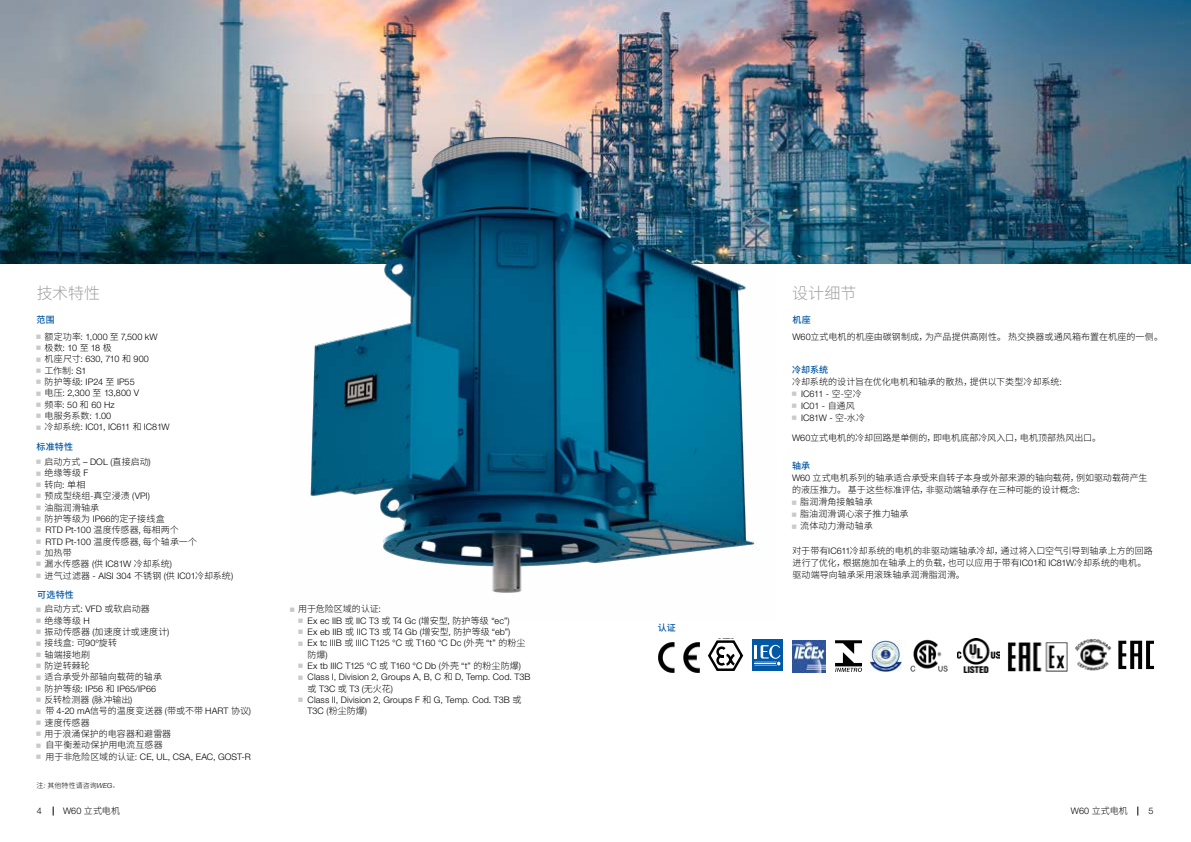
<style>
.page{position:relative;width:1191px;height:842px;background:#fff}
.page>*{position:absolute;margin:0;border:0;box-sizing:border-box;transform-origin:0 0}
.t1{font:300 16px "Noto Sans Hans";color:#9fa0a0}
.t2{font:300 9px/11.3px "Noto Sans Hans";letter-spacing:.005em;color:#000}
.t3{font:300 9px/11.3px "Helvetica Neue LT Pro";letter-spacing:.005em;color:#000}
.t4{font:500 9px "Noto Sans Hans";letter-spacing:.02em;color:#0055a2}
.t5{font:300 7px "Noto Sans Hans";letter-spacing:.01em;color:#000}
.s1{font-family:"Noto Sans Hans"}
.s2{font-family:"Helvetica Neue LT Pro"}
.s3{font-family:"Helvetica Neue LT Pro";font-style:italic}
.s4{font-family:"Adobe Song Std"}
.s5{font-weight:500;color:#0055a2}
</style>
<div class="page">
<img style="left:0;top:0;width:1191px;height:264px">
<img style="left:290px;top:95px;width:486px;height:498px">
<img style="left:835px;top:640px;width:27px;height:32px">
<img style="left:870px;top:640px;width:31px;height:32px">
<img style="left:910px;top:639px;width:38px;height:32px">
<img style="left:957px;top:639px;width:42px;height:34px">
<img style="left:792px;top:640px;width:33px;height:32px">
<svg style="left:708px;top:640px;width:35px;height:31px"></svg>
<img style="left:658px;top:642px;width:42px;height:30px">
<img style="left:1075px;top:639px;width:36px;height:32px">
<svg style="left:1118px;top:641px;width:36px;height:28px"></svg>
<div style="left:751px;top:639px;width:31px;height:31px;background:#0058a7"></div>
<svg style="left:754px;top:645px;width:27px;height:21px"></svg>
<img style="left:1007px;top:642px;width:60px;height:29px">
<h1 class="t1" style="left:37px;top:284px;width:65px">技术特性</h1>
<h1 class="t1" style="left:792px;top:284px;width:66px">设计细节</h1>
<p class="t4" style="left:37px;top:315px;width:20px">范围</p>
<p class="t4" style="left:792px;top:315px;width:20px">机座</p>
<p class="t3" style="left:45px;top:331px;width:115px"><span class="s1">额定功率</span>: 1,000 <span class="s1">至</span> 7,500 kW<span class="s1">极数</span>: 10 <span class="s1">至</span> 18 <span class="s1">极<br>机座尺寸</span>: 630, 710 <span class="s1">和</span> 900</p>
<p class="t2" style="left:45px;top:365px;width:43px">工作制<span class="s2">: S1</span></p>
<p class="t3" style="left:45px;top:376px;width:96px"><span class="s1">防护等级</span>: IP24 <span class="s1">至</span> IP55<span class="s1">电压</span>: 2,300 <span class="s1">至</span> 13,800 V<span class="s1">频率</span>: 50 <span class="s1">和</span> 60 Hz</p>
<p class="t2" style="left:45px;top:410px;width:68px">电服务系数<span class="s2">: 1.00</span></p>
<p class="t3" style="left:45px;top:421px;width:127px"><span class="s1">冷却系统</span>: IC01, IC611 <span class="s1">和</span> IC81W</p>
<p class="t4" style="left:37px;top:442px;width:38px">标准特性</p>
<p class="t2" style="left:45px;top:456px;width:154px">启动方式 <span class="s2">– DOL (</span>直接启动<span class="s2">)<br></span>绝缘等级 <span class="s2">F<br></span>转向<span class="s2">:</span> 单相<br>预成型绕组-真空浸渍 <span class="s2">(VPI)<br></span>油脂润滑轴承<br>防护等级为 <span class="s2">IP66</span>的定子接线盒<br><span class="s2">RTD Pt-100</span> 温度传感器, 每相两个<br><span class="s2">RTD Pt-100</span> 温度传感器, 每个轴承一个加热带<br>漏水传感器 <span class="s2">(</span>供 <span class="s2">IC81W</span> 冷却系统<span class="s2">)</span></p>
<p class="t3" style="left:45px;top:569px;width:190px"><span class="s1">进气过滤器</span> - AISI 304 <span class="s1">不锈钢</span> (<span class="s1">供</span> IC01<span class="s1">冷却系统</span>)</p>
<p class="t2" style="left:45px;top:603px;width:126px">启动方式<span class="s2">: VFD</span> 或软启动器<br>绝缘等级 <span class="s2">H<br></span>振动传感器 <span class="s2">(</span>加速度计或速度计<span class="s2">)</span>接线盒<span class="s2">:</span> 可<span class="s2">90º</span>旋转<br>轴端接地刷<br>防逆转棘轮<br>适合承受外部轴向载荷的轴承</p>
<p class="t3" style="left:45px;top:683px;width:113px"><span class="s1">防护等级</span>: IP56 <span class="s1">和</span> IP65/IP66</p>
<p class="t2" style="left:45px;top:694px;width:208px">反转检测器 <span class="s2">(</span>脉冲输出<span class="s2">)<br></span>带 <span class="s2">4-20 mA</span>信号的温度变送器 <span class="s2">(</span>带或不带 <span class="s2">HART</span> 协议<span class="s2">)</span>速度传感器<br>用于浪涌保护的电容器和避雷器<br>自平衡差动保护用电流互感器</p>
<p class="t3" style="left:46px;top:751px;width:207px"><span class="s1">用于非危险区域的认证</span>: CE, UL, CSA, EAC, GOST-R</p>
<p class="t4" style="left:37px;top:589px;width:38px">可选特性</p>
<p class="t5" style="left:37px;top:782px;width:84px">注<span class="s3">:</span> 其他特性请咨询<span class="s3">WEG</span><span class="s4">。</span></p>
<p class="t2" style="left:298px;top:603px;width:84px">用于危险区域的认证<span class="s2">:</span></p>
<p class="t3" style="left:308px;top:615px;width:219px">Ex ec IIB <span class="s1">或</span> IIC T3 <span class="s1">或</span> T4 Gc (<span class="s1">增安型</span>, <span class="s1">防护等级</span> “ec”)<br>Ex eb IIB <span class="s1">或</span> IIC T3 <span class="s1">或</span> T4 Gb (<span class="s1">增安型</span>, <span class="s1">防护等级</span> “eb”)<br>Ex tc IIIB <span class="s1">或</span> IIIC T125 °C <span class="s1">或</span> T160 °C Dc (<span class="s1">外壳</span> “t” <span class="s1">的粉尘</span></p>
<p class="t2" style="left:308px;top:649px;width:22px">防爆<span class="s2">)</span></p>
<p class="t3" style="left:308px;top:660px;width:224px">Ex tb IIIC T125 °C <span class="s1">或</span> T160 °C Db (<span class="s1">外壳</span> “t” <span class="s1">的粉尘防爆</span>)<br>Class I, Division 2, Groups A, B, C <span class="s1">和</span> D, Temp. Cod. T3B<span class="s1">或</span> T3C <span class="s1">或</span> T3 (<span class="s1">无火花</span>)<br>Class II, Division 2, Groups F <span class="s1">和</span> G, Temp. Cod. T3B <span class="s1">或</span>T3C (<span class="s1">粉尘防爆</span>)</p>
<p class="t4" style="left:658px;top:623px;width:19px">认证</p>
<p class="t2" style="left:792px;top:331px;width:372px"><span class="s2">W60</span>立式电机的机座由碳钢制成，为产品提供高刚性。 热交换器或通风箱布置在机座的一侧。</p>
<p class="t2" style="left:792px;top:364px;width:271px;line-height:12px"><span class="s5">冷却系统<br></span>冷却系统的设计旨在优化电机和轴承的散热，提供以下类型冷却系统<span class="s2">:</span></p>
<p class="t3" style="left:801px;top:387px;width:66px;line-height:12px">IC611 - <span class="s1">空-空冷<br></span>IC01 - <span class="s1">自通风<br></span>IC81W - <span class="s1">空-水冷</span></p>
<p class="t2" style="left:792px;top:432px;width:310px"><span class="s2">W60</span>立式电机的冷却回路是单侧的，即电机底部冷风入口，电机顶部热风出口。</p>
<p class="t4" style="left:792px;top:461px;width:20px">轴承</p>
<p class="t2" style="left:792px;top:472px;width:357px"><span class="s2">W60</span> 立式电机系列的轴承适合承受来自转子本身或外部来源的轴向载荷，例如驱动载荷产生</p>
<p class="t2" style="left:792px;top:484px;width:289px">的液压推力。 基于这些标准评估，非驱动端轴承存在三种可能的设计概念<span class="s2">:</span></p>
<p class="t2" style="left:800px;top:496px;width:74px">脂润滑角接触轴承</p>
<p class="t2" style="left:800px;top:508px;width:110px">脂油润滑调心滚子推力轴承</p>
<p class="t2" style="left:800px;top:520px;width:74px">流体动力滑动轴承</p>
<p class="t2" style="left:792px;top:545px;width:362px;line-height:12px">对于带有<span class="s2">IC611</span>冷却系统的电机的非驱动端轴承冷却，通过将入口空气引导到轴承上方的回路进行了优化，根据施加在轴承上的负载，也可以应用于带有<span class="s2">IC01</span>和 <span class="s2">IC81W</span>冷却系统的电机。驱动端导向轴承采用滚珠轴承润滑脂润滑。</p>
<p class="t3" style="left:37px;top:805px;width:7px">4</p>
<p class="t2" style="left:63px;top:806px;width:59px"><span class="s2">W60</span> 立式电机</p>
<p class="t2" style="left:1070px;top:805px;width:59px"><span class="s2">W60</span> 立式电机</p>
<p class="t3" style="left:1148px;top:805px;width:7px">5</p>
</div>
